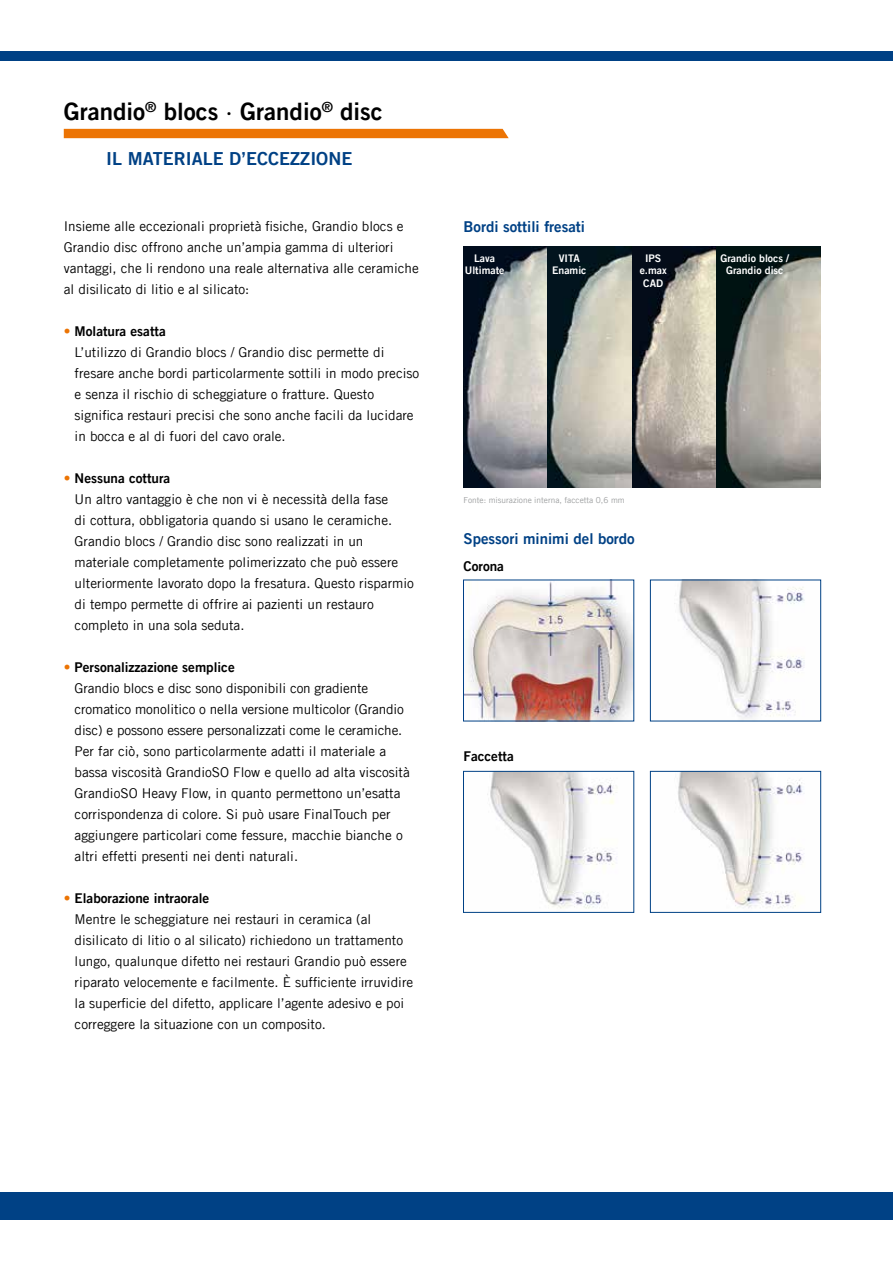
<style>
.page{position:relative;width:893px;height:1263px;background:#fff}
.page>*{position:absolute;margin:0;border:0;box-sizing:border-box;transform-origin:0 0}
.t1{font:24px "Trade Gothic LT Com Bd 2";color:#000}
.t2{font:18px "Trade Gothic LT Com Bd 2";color:#004185}
.t3{font:15px "Trade Gothic LT Com Bd 2";color:#004185}
.t4{font:13.5px/21px "Trade Gothic LT Com";color:#000}
.t5{font:13.5px "Trade Gothic LT Com Bd 2";color:#000}
.t6{font:10.5px/12.6px "Trade Gothic LT Com Bd 2";color:#fff;text-align:center}
.t7{font:8.25px "Trade Gothic LT Com";color:#9c9e9f}
.s1{font-family:"Trade Gothic LT Com"}
.s2{font-family:"Trade Gothic LT Com";color:#ec7404}
</style>
<div class="page">
<div style="left:0;top:1192px;width:893px;height:28px;background:#004185"></div>
<div style="left:0;top:51px;width:893px;height:10px;background:#004185"></div>
<div style="left:64px;top:129px;width:445px;height:9px;background:#ec7404"></div>
<img style="left:463px;top:246px;width:85px;height:242px">
<img style="left:548px;top:246px;width:84px;height:242px">
<img style="left:632px;top:246px;width:84px;height:242px">
<img style="left:716px;top:246px;width:105px;height:242px">
<img style="left:465px;top:582px;width:167px;height:137px">
<img style="left:674px;top:582px;width:131px;height:137px">
<div style="left:650px;top:580px;width:171px;height:141px;border:1px solid #004185"></div>
<img style="left:487px;top:773px;width:130px;height:136px">
<div style="left:463px;top:771px;width:171px;height:142px;border:1px solid #004185"></div>
<img style="left:678px;top:773px;width:125px;height:136px">
<div style="left:650px;top:771px;width:171px;height:142px;border:1px solid #004185"></div>
<h1 class="t1" style="left:64px;top:97px;width:321px">Grandio<sup>®</sup> blocs <span class="s1">·</span> Grandio<sup>®</sup> disc</h1>
<h2 class="t2" style="left:106px;top:147px;width:248px">IL MATERIALE D’ECCEZZIONE</h2>
<p class="t4" style="left:64px;top:216px;width:357px">Insieme alle eccezionali proprietà fisiche, Grandio blocs e Grandio disc offrono anche un’ampia gamma di ulteriori vantaggi, che li rendono una reale alternativa alle ceramiche al disilicato di litio e al silicato:</p>
<p class="t5" style="left:64px;top:323px;width:103px"><span class="s2">•</span> Molatura esatta</p>
<p class="t4" style="left:75px;top:342px;width:346px">L’utilizzo di Grandio blocs / Grandio disc permette di fresare anche bordi particolarmente sottili in modo preciso e senza il rischio di scheggiature o fratture. Questo significa restauri precisi che sono anche facili da lucidare in bocca e al di fuori del cavo orale.</p>
<p class="t5" style="left:64px;top:470px;width:108px"><span class="s2">•</span> Nessuna cottura</p>
<p class="t4" style="left:75px;top:489px;width:341px">Un altro vantaggio è che non vi è necessità della fase<br>di cottura, obbligatoria quando si usano le ceramiche.<br>Grandio blocs / Grandio disc sono realizzati in un materiale completamente polimerizzato che può essere ulteriormente lavorato dopo la fresatura. Questo risparmio di tempo permette di offrire ai pazienti un restauro completo in una sola seduta.</p>
<p class="t5" style="left:64px;top:659px;width:172px"><span class="s2">•</span> Personalizzazione semplice</p>
<p class="t4" style="left:75px;top:678px;width:337px">Grandio blocs e disc sono disponibili con gradiente cromatico monolitico o nella versione multicolor (Grandio disc) e possono essere personalizzati come le ceramiche.<br>Per far ciò, sono particolarmente adatti il materiale a bassa viscosità GrandioSO Flow e quello ad alta viscosità GrandioSO Heavy Flow, in quanto permettono un’esatta corrispondenza di colore. Si può usare FinalTouch per aggiungere particolari come fessure, macchie bianche o altri effetti presenti nei denti naturali.</p>
<p class="t5" style="left:64px;top:890px;width:147px"><span class="s2">•</span> Elaborazione intraorale</p>
<p class="t4" style="left:75px;top:909px;width:340px">Mentre le scheggiature nei restauri in ceramica (al disilicato di litio o al silicato) richiedono un trattamento lungo, qualunque difetto nei restauri Grandio può essere riparato velocemente e facilmente. È sufficiente irruvidire la superficie del difetto, applicare l’agente adesivo e poi correggere la situazione con un composito.</p>
<p class="t3" style="left:463px;top:217px;width:123px">Bordi sottili fresati</p>
<p class="t6" style="left:465px;top:252px;width:41px">Lava<br>Ultimate</p>
<p class="t6" style="left:552px;top:252px;width:36px">VITA<br>Enamic</p>
<p class="t6" style="left:640px;top:252px;width:29px">IPS e.max<br>CAD</p>
<p class="t6" style="left:720px;top:252px;width:70px">Grandio blocs /<br>Grandio disc</p>
<p class="t7" style="left:463px;top:495px;width:163px">Fonte: misurazione interna, faccetta 0,6 mm</p>
<p class="t3" style="left:463px;top:529px;width:173px">Spessori minimi del bordo</p>
<p class="t5" style="left:463px;top:558px;width:42px">Corona</p>
<p class="t5" style="left:463px;top:747px;width:52px">Faccetta</p>
</div>
